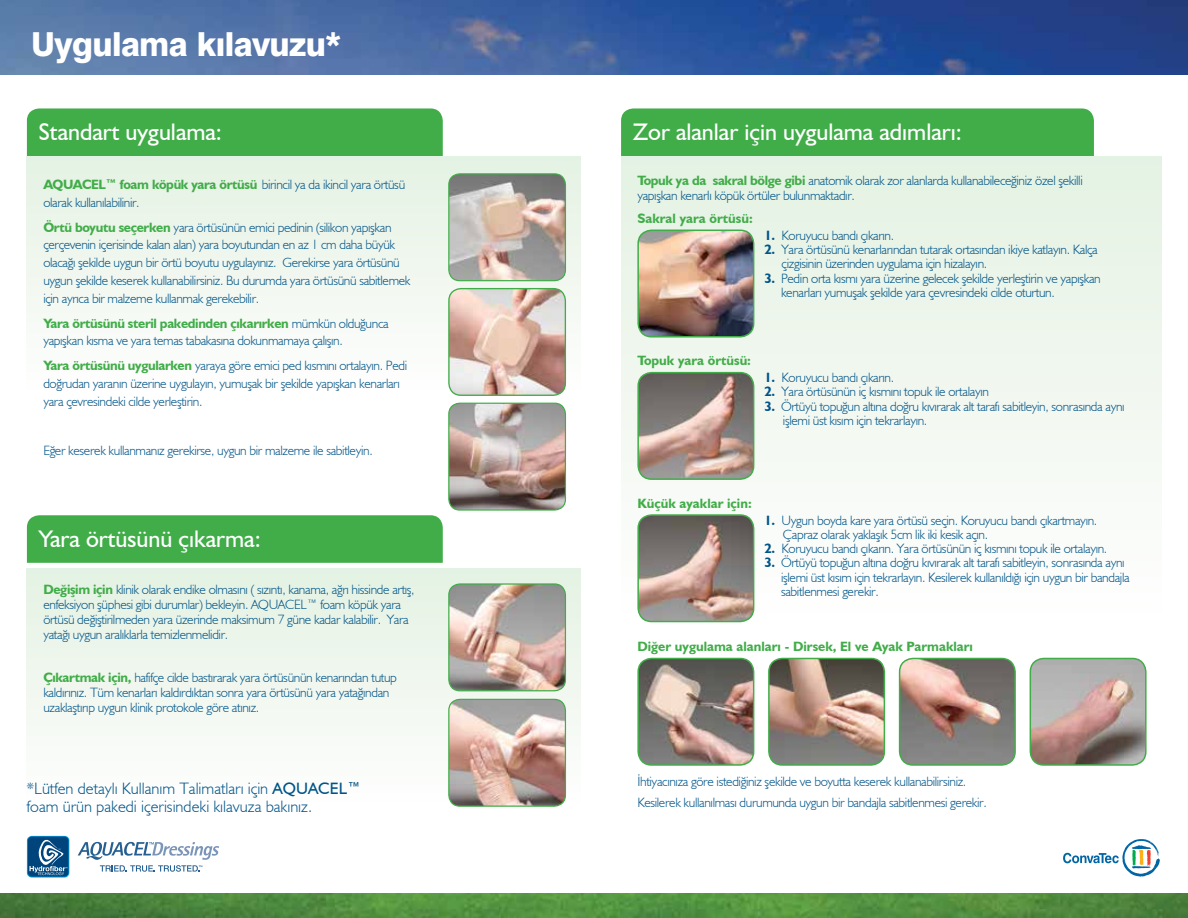
<style>
.page{position:relative;width:1188px;height:918px;background:#fff}
.page>*{position:absolute;margin:0;border:0;box-sizing:border-box;transform-origin:0 0}
.t1{font:800 33.15px "Swiss 721 BT";letter-spacing:-.02em;color:#fff}
.t2{font:24px "Humanist 521 BT";color:#fff}
.t3{font:300 16.5px/18px "Humanist 521 BT";color:#005488}
.t4{font:300 13.5px/17.9px "Humanist 521 BT";letter-spacing:-.025em;color:#005488}
.t5{font:700 13.5px "Humanist 521 BT";color:#41ad49}
.s1{font-weight:700;color:#41ad49}
.s2{font-weight:400}
.s3{font-weight:700}
</style>
<div class="page">
<svg style="left:621px;top:156px;width:540px;height:456px"></svg>
<div style="left:621px;top:108px;width:473px;height:48px;background:#41ad49"></div>
<svg style="left:27px;top:156px;width:553px;height:233px"></svg>
<div style="left:27px;top:108px;width:416px;height:48px;background:#41ad49"></div>
<img style="left:0;top:894px;width:1188px;height:24px">
<img style="left:0;top:0;width:1188px;height:74px">
<svg style="left:1063px;top:839px;width:97px;height:38px"></svg>
<svg style="left:27px;top:569px;width:553px;height:231px"></svg>
<div style="left:27px;top:515px;width:416px;height:48px;background:#41ad49"></div>
<img style="left:449px;top:584px;width:116px;height:107px">
<div style="left:448px;top:583px;width:118px;height:108px;border:1px solid #41ad49;border-radius:11px"></div>
<img style="left:449px;top:699px;width:116px;height:107px">
<div style="left:448px;top:699px;width:118px;height:108px;border:1px solid #41ad49;border-radius:11px"></div>
<img style="left:769px;top:658px;width:115px;height:106px">
<div style="left:768px;top:658px;width:117px;height:108px;border:2px solid #41ad49;border-radius:14px"></div>
<img style="left:639px;top:658px;width:115px;height:106px">
<div style="left:637px;top:658px;width:117px;height:108px;border:2px solid #41ad49;border-radius:14px"></div>
<img style="left:900px;top:658px;width:114px;height:106px">
<div style="left:899px;top:658px;width:117px;height:108px;border:2px solid #41ad49;border-radius:14px"></div>
<img style="left:1030px;top:658px;width:115px;height:107px">
<div style="left:1030px;top:658px;width:117px;height:108px;border:2px solid #41ad49;border-radius:14px"></div>
<img style="left:449px;top:289px;width:116px;height:105px">
<div style="left:448px;top:288px;width:118px;height:108px;border:1px solid #41ad49;border-radius:12px"></div>
<img style="left:638px;top:230px;width:116px;height:107px">
<div style="left:637px;top:230px;width:117px;height:108px;border:2px solid #41ad49;border-radius:14px"></div>
<img style="left:638px;top:373px;width:116px;height:106px">
<div style="left:637px;top:372px;width:117px;height:108px;border:2px solid #41ad49;border-radius:14px"></div>
<img style="left:638px;top:515px;width:116px;height:107px">
<div style="left:637px;top:514px;width:117px;height:108px;border:2px solid #41ad49;border-radius:14px"></div>
<img style="left:449px;top:174px;width:116px;height:107px">
<div style="left:448px;top:173px;width:118px;height:108px;border:1px solid #41ad49;border-radius:11px"></div>
<img style="left:450px;top:403px;width:115px;height:106px">
<div style="left:448px;top:403px;width:118px;height:108px;border:1px solid #41ad49;border-radius:11px"></div>
<svg style="left:78px;top:842px;width:141px;height:30px"></svg>
<svg style="left:27px;top:836px;width:42px;height:42px"></svg>
<svg style="left:28px;top:837px;width:40px;height:40px"></svg>
<svg style="left:30px;top:839px;width:38px;height:36px"></svg>
<h1 class="t1" style="left:31px;top:24px;width:312px">Uygulama kılavuzu*</h1>
<h2 class="t2" style="left:39px;top:117px;width:185px">Standart uygulama:</h2>
<p class="t4" style="left:43px;top:175px;width:363px"><span class="s1">AQUACEL™ foam köpük yara örtüsü</span> birincil ya da ikincil yara örtüsü olarak kullanılabilinir.</p>
<p class="t4" style="left:43px;top:218px;width:369px"><span class="s1">Örtü boyutu seçerken</span> yara örtüsünün emici pedinin (silikon yapışkan çerçevenin içerisinde kalan alan) yara boyutundan en az 1 cm daha büyük olacağı şekilde uygun bir örtü boyutu uygulayınız. Gerekirse yara örtüsünü uygun şekilde keserek kullanabilirsiniz. Bu durumda yara örtüsünü sabitlemek için ayrıca bir malzeme kullanmak gerekebilir.</p>
<p class="t4" style="left:43px;top:314px;width:347px"><span class="s1">Yara örtüsünü steril pakedinden çıkarırken</span> mümkün olduğunca yapışkan kısma ve yara temas tabakasına dokunmamaya çalışın.</p>
<p class="t4" style="left:43px;top:356px;width:365px"><span class="s1">Yara örtüsünü uygularken</span> yaraya göre emici ped kısmını ortalayın. Pedi doğrudan yaranın üzerine uygulayın, yumuşak bir şekilde yapışkan kenarları yara çevresindeki cilde yerleştirin.</p>
<p class="t4" style="left:43px;top:441px;width:331px">Eğer keserek kullanmanız gerekirse, uygun bir malzeme ile sabitleyin.</p>
<h2 class="t2" style="left:39px;top:524px;width:223px">Yara örtüsünü çıkarma:</h2>
<p class="t4" style="left:43px;top:581px;width:373px;line-height:15px"><span class="s1">Değişim için</span> klinik olarak endike olmasını ( sızıntı, kanama, ağrı hissinde artış, enfeksiyon şüphesi gibi durumlar) bekleyin. AQUACEL™ foam köpük yara örtüsü değiştirilmeden yara üzerinde maksimum 7 güne kadar kalabilir. Yara yatağı uygun aralıklarla temizlenmelidir.</p>
<p class="t4" style="left:43px;top:670px;width:355px;line-height:15px"><span class="s1">Çıkartmak için,</span> hafifçe cilde bastırarak yara örtüsünün kenarından tutup kaldırınız. Tüm kenarları kaldırdıktan sonra yara örtüsünü yara yatağından uzaklaştırıp uygun klinik protokole göre atınız.</p>
<p class="t3" style="left:27px;top:780px;width:335px">*Lütfen detaylı Kullanım Talimatları için <span class="s2">AQUACEL™ </span>foam ürün pakedi içerisindeki kılavuza bakınız.</p>
<h2 class="t2" style="left:633px;top:117px;width:330px">Zor alanlar için uygulama adımları:</h2>
<p class="t4" style="left:637px;top:172px;width:447px;line-height:15px"><span class="s1">Topuk ya da sakral bölge gibi</span> anatomik olarak zor alanlarda kullanabileceğiniz özel şekilli yapışkan kenarlı köpük örtüler bulunmaktadır.</p>
<p class="t5" style="left:637px;top:210px;width:117px">Sakral yara örtüsü:</p>
<p class="t4" style="left:765px;top:226px;width:131px"><span class="s3">1.</span> Koruyucu bandı çıkarın.</p>
<p class="t4" style="left:782px;top:242px;width:318px;line-height:14.2px;text-indent:-17px"><span class="s3">2.</span> Yara örtüsünü kenarlarından tutarak ortasından ikiye katlayın. Kalça çizgisinin üzerinden uygulama için hizalayın.</p>
<p class="t4" style="left:781px;top:271px;width:321px;line-height:14.2px;text-indent:-16px"><span class="s3">3.</span> Pedin orta kısmı yara üzerine gelecek şekilde yerleştirin ve yapışkan kenarları yumuşak şekilde yara çevresindeki cilde oturtun.</p>
<p class="t5" style="left:637px;top:352px;width:115px">Topuk yara örtüsü:</p>
<p class="t4" style="left:765px;top:368px;width:131px"><span class="s3">1.</span> Koruyucu bandı çıkarın.</p>
<p class="t4" style="left:765px;top:383px;width:226px"><span class="s3">2.</span> Yara örtüsünün iç kısmını topuk ile ortalayın</p>
<p class="t4" style="left:783px;top:399px;width:343px;line-height:14.2px;text-indent:-18px"><span class="s3">3.</span> Örtüyü topuğun altına doğru kıvırarak alt tarafı sabitleyin, sonrasında aynı işlemi üst kısım için tekrarlayın.</p>
<p class="t5" style="left:637px;top:495px;width:116px">Küçük ayaklar için:</p>
<p class="t4" style="left:783px;top:513px;width:316px;line-height:14.2px;text-indent:-18px"><span class="s3">1.</span> Uygun boyda kare yara örtüsü seçin. Koruyucu bandı çıkartmayın.<br>Çapraz olarak yaklaşık 5cm lik iki kesik açın.</p>
<p class="t4" style="left:765px;top:539px;width:344px"><span class="s3">2.</span> Koruyucu bandı çıkarın. Yara örtüsünün iç kısmını topuk ile ortalayın.</p>
<p class="t4" style="left:781px;top:555px;width:350px;line-height:14.2px;text-indent:-16px"><span class="s3">3.</span> Örtüyü topuğun altına doğru kıvırarak alt tarafı sabitleyin, sonrasında aynı işlemi üst kısım için tekrarlayın. Kesilerek kullanıldığı için uygun bir bandajla sabitlenmesi gerekir.</p>
<p class="t5" style="left:637px;top:638px;width:337px">Diğer uygulama alanları - Dirsek, El ve Ayak Parmakları</p>
<p class="t4" style="left:637px;top:771px;width:351px;line-height:21px">İhtiyacınıza göre istediğiniz şekilde ve boyutta keserek kullanabilirsiniz.<br>Kesilerek kullanılması durumunda uygun bir bandajla sabitlenmesi gerekir.</p>
</div>
